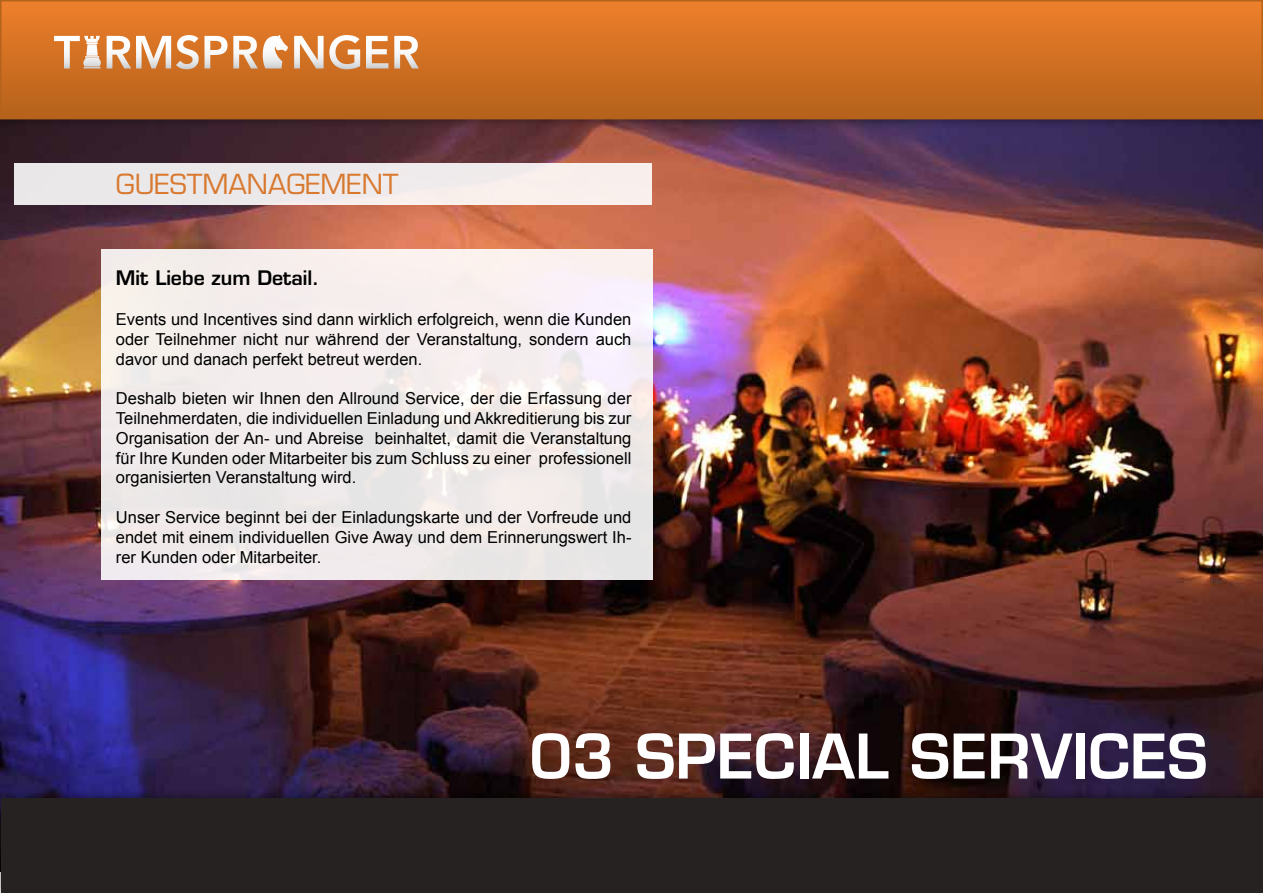
<style>
.page{position:relative;width:1263px;height:893px;background:#fff}
.page>*{position:absolute;margin:0;border:0;box-sizing:border-box;transform-origin:0 0}
.t1{font:600 60px "Eurostile LT Std";color:#fff}
.t2{font:27px "Eurostile LT Std";color:#d8792f}
.t3{font:600 19.5px "Eurostile LT Std";color:#000}
.t4{font:16.5px/19.8px "Arial";color:#000;text-align:justify}
</style>
<div class="page">
<img style="left:0;top:129px;width:1263px;height:659px">
<div style="left:0;top:788px;width:1263px;height:105px;background:#000;opacity:.5"></div>
<div style="left:1px;top:798px;width:1262px;height:95px;background:#252221"></div>
<div style="left:14px;top:163px;width:638px;height:41px;background:linear-gradient(to right,#e7e6e9,#f9f0ed)"></div>
<svg style="left:101px;top:249px;width:551px;height:331px;background:#f1ebeb"></svg>
<div style="left:0;top:0;width:1263px;height:129px;background:#000;opacity:.5"></div>
<div style="left:1px;top:1px;width:1261px;height:118px;background:linear-gradient(to bottom,#ed7f2b,#b5621b)"></div>
<div style="left:0;top:0;width:1263px;height:119px;border:2px solid #b4621c"></div>
<svg style="left:54px;top:36px;width:47px;height:33px"></svg>
<svg style="left:107px;top:35px;width:120px;height:34px"></svg>
<svg style="left:233px;top:35px;width:55px;height:34px"></svg>
<svg style="left:294px;top:35px;width:66px;height:34px"></svg>
<svg style="left:366px;top:36px;width:22px;height:33px"></svg>
<svg style="left:394px;top:36px;width:25px;height:33px"></svg>
<h2 class="t2" style="left:116px;top:168px;width:284px">GUESTMANAGEMENT</h2>
<p class="t3" style="left:116px;top:266px;width:205px">Mit Liebe zum Detail.</p>
<p class="t4" style="left:116px;top:309px;width:517px">Events und Incentives sind dann wirklich erfolgreich, wenn die Kunden oder Teilnehmer nicht nur während der Veranstaltung, sondern auch davor und danach perfekt betreut werden.</p>
<p class="t4" style="left:116px;top:389px;width:517px">Deshalb bieten wir Ihnen den Allround Service, der die Erfassung der Teilnehmerdaten, die individuellen Einladung und Akkreditierung bis zur Organisation der An- und Abreise beinhaltet, damit die Veranstaltung für Ihre Kunden oder Mitarbeiter bis zum Schluss zu einer professionell organisierten Veranstaltung wird.</p>
<p class="t4" style="left:116px;top:507px;width:517px">Unser Service beginnt bei der Einladungskarte und der Vorfreude und endet mit einem individuellen Give Away und dem Erinnerungswert Ih&shy;rer Kunden oder Mitarbeiter.</p>
<h1 class="t1" style="left:530px;top:719px;width:680px">03 SPECIAL SERVICES</h1>
</div>
